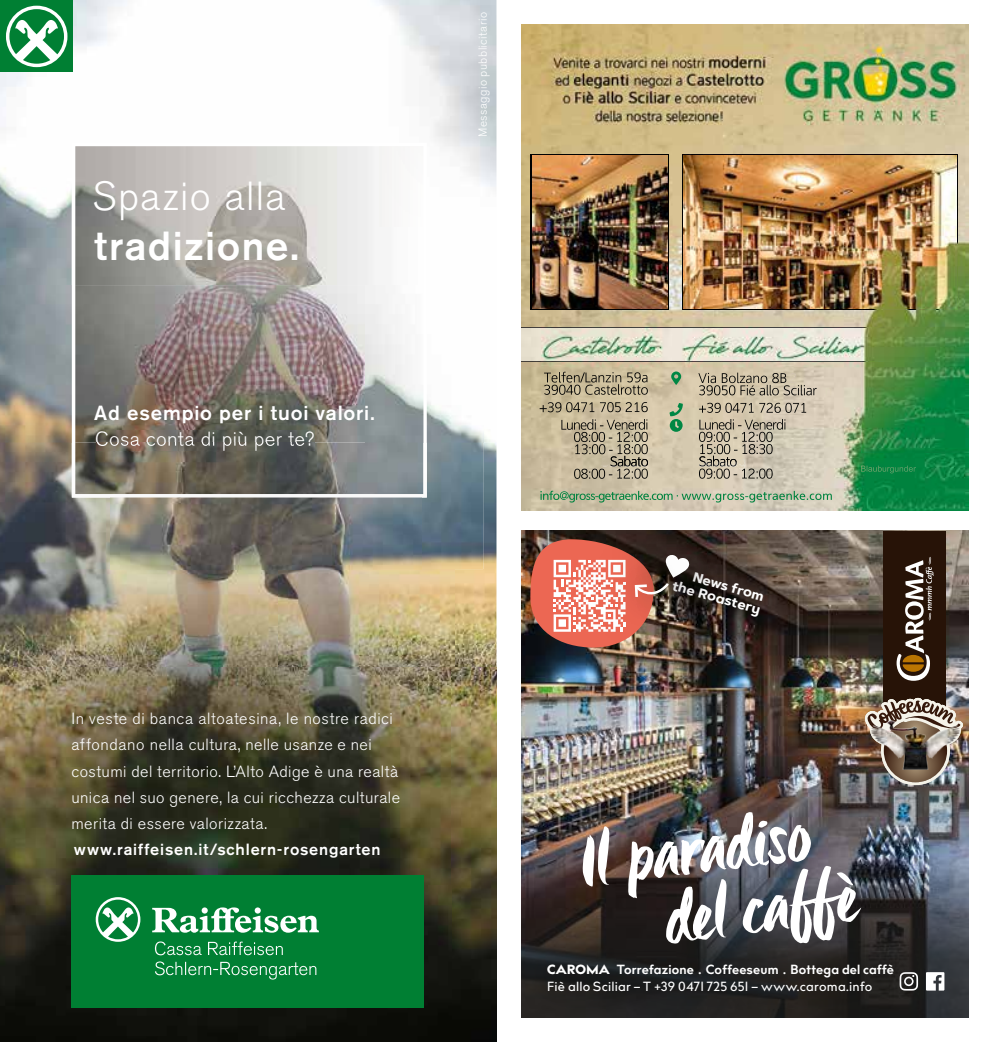
<style>
.page{position:relative;width:993px;height:1042px;background:#fff}
.page>*{position:absolute;margin:0;border:0;box-sizing:border-box;transform-origin:0 0}
.t1{font:75.25px/66.5px "Origo";color:#fff}
.t2{font:500 40.25px "Akzidenz Grotesk BQ";letter-spacing:.035em;color:#fff}
.t3{font:300 40.25px "Akzidenz Grotesk BQ";letter-spacing:.03em;color:#fff}
.t4{font:500 20.3px "Akzidenz Grotesk BQ";letter-spacing:.04em;color:#fff}
.t5{font:300 20.3px "Akzidenz Grotesk BQ";letter-spacing:.015em;color:#fff}
.t6{font:300 16.1px/26.2px "Akzidenz Grotesk BQ";letter-spacing:.03em;color:#fff}
.t7{font:500 16.1px "Akzidenz Grotesk BQ";letter-spacing:.05em;color:#fff}
.t8{font:700 13.47px/13.5px "Artegra Sans Alt";color:#fff;text-align:right}
.t9{font:500 13.12px/16.6px "billcorpnar";letter-spacing:.02em;color:#fff}
.t10{font:300 11.72px "Akzidenz Grotesk BQ";letter-spacing:.04em;color:#fff}
.s1{font-family:"billcorpnar super";font-weight:400}
.s2{font-weight:700}
</style>
<div class="page">
<img style="left:0;top:0;width:491px;height:442px">
<img style="left:380px;top:0;width:116px;height:226px">
<img style="left:0;top:285px;width:72px;height:157px">
<img style="left:426px;top:285px;width:57px;height:157px">
<svg style="left:72px;top:143px;width:354px;height:299px;background:#aea9a6"></svg>
<img style="left:454px;top:442px;width:42px;height:225px">
<img style="left:0;top:569px;width:454px;height:98px">
<img style="left:0;top:442px;width:110px;height:127px">
<img style="left:421px;top:442px;width:62px;height:127px">
<img style="left:110px;top:497px;width:311px;height:72px">
<img style="left:72px;top:442px;width:354px;height:55px">
<img style="left:0;top:667px;width:496px;height:375px">
<div style="left:71px;top:875px;width:353px;height:132px;background:#007f33"></div>
<svg style="left:152px;top:907px;width:167px;height:25px"></svg>
<svg style="left:96px;top:897px;width:44px;height:45px"></svg>
<svg style="left:155px;top:961px;width:161px;height:18px"></svg>
<svg style="left:155px;top:941px;width:128px;height:14px"></svg>
<div style="left:0;top:0;width:72px;height:72px;background:#007f33"></div>
<svg style="left:6px;top:5px;width:61px;height:62px"></svg>
<img style="left:521px;top:531px;width:446px;height:325px">
<svg style="left:521px;top:856px;width:446px;height:161px;background:#3f3d42"></svg>
<div style="left:882px;top:531px;width:62px;height:177px;background:#271307"></div>
<svg style="left:896px;top:557px;width:37px;height:124px"></svg>
<img style="left:864px;top:698px;width:98px;height:87px">
<img style="left:867px;top:717px;width:95px;height:57px">
<svg style="left:925px;top:972px;width:19px;height:18px"></svg>
<svg style="left:521px;top:938px;width:397px;height:79px;background:#232221"></svg>
<div style="left:623px;top:531px;width:191px;height:136px;background:#000;opacity:.75"></div>
<img style="left:530px;top:531px;width:278px;height:129px">
<img style="left:521px;top:25px;width:446px;height:486px">
<img style="left:681px;top:154px;width:276px;height:156px">
<img style="left:683px;top:156px;width:273px;height:152px">
<img style="left:531px;top:154px;width:137px;height:156px">
<img style="left:532px;top:156px;width:135px;height:152px">
<img style="left:521px;top:327px;width:340px;height:35px">
<img style="left:521px;top:329px;width:340px;height:31px">
<img style="left:861px;top:222px;width:106px;height:230px">
<img style="left:861px;top:222px;width:96px;height:88px">
<img style="left:861px;top:222px;width:95px;height:86px">
<img style="left:861px;top:327px;width:77px;height:35px">
<img style="left:861px;top:329px;width:76px;height:31px">
<h2 class="t3" style="left:92px;top:173px;width:195px">Spazio alla</h2>
<h2 class="t2" style="left:95px;top:221px;width:206px">tradizione.</h2>
<p class="t4" style="left:94px;top:401px;width:282px">Ad esempio per i tuoi valori.</p>
<p class="t5" style="left:95px;top:427px;width:220px">Cosa conta di più per te?</p>
<p class="t6" style="left:71px;top:706px;width:330px">In veste di banca altoatesina, le nostre radici affondano nella cultura, nelle usanze e nei costumi del territorio. L’Alto Adige è una realtà unica nel suo genere, la cui ricchezza culturale merita di essere valorizzata.</p>
<p class="t7" style="left:74px;top:840px;width:308px">www.raiffeisen.it/schlern-rosengarten</p>
<p class="t10" style="left:476px;top:137px;width:126px;rotate:-90deg">Messaggio pubblicitario</p>
<p class="t8" style="left:678px;top:565px;width:92px;rotate:16deg">News from the Roastery</p>
<h1 class="t1" style="left:652px;top:822px;width:197px;text-indent:-75px;rotate:-7deg">Il paradiso del caffè</h1>
<p class="t9" style="left:547px;top:961px;width:348px"><span class="s1">CAROMA</span> <span class="s2">Torrefazione . Coffeeseum . Bottega del caffè<br></span>Fiè allo Sciliar – T +39 0471 725 651 – www.caroma.info</p>
</div>
